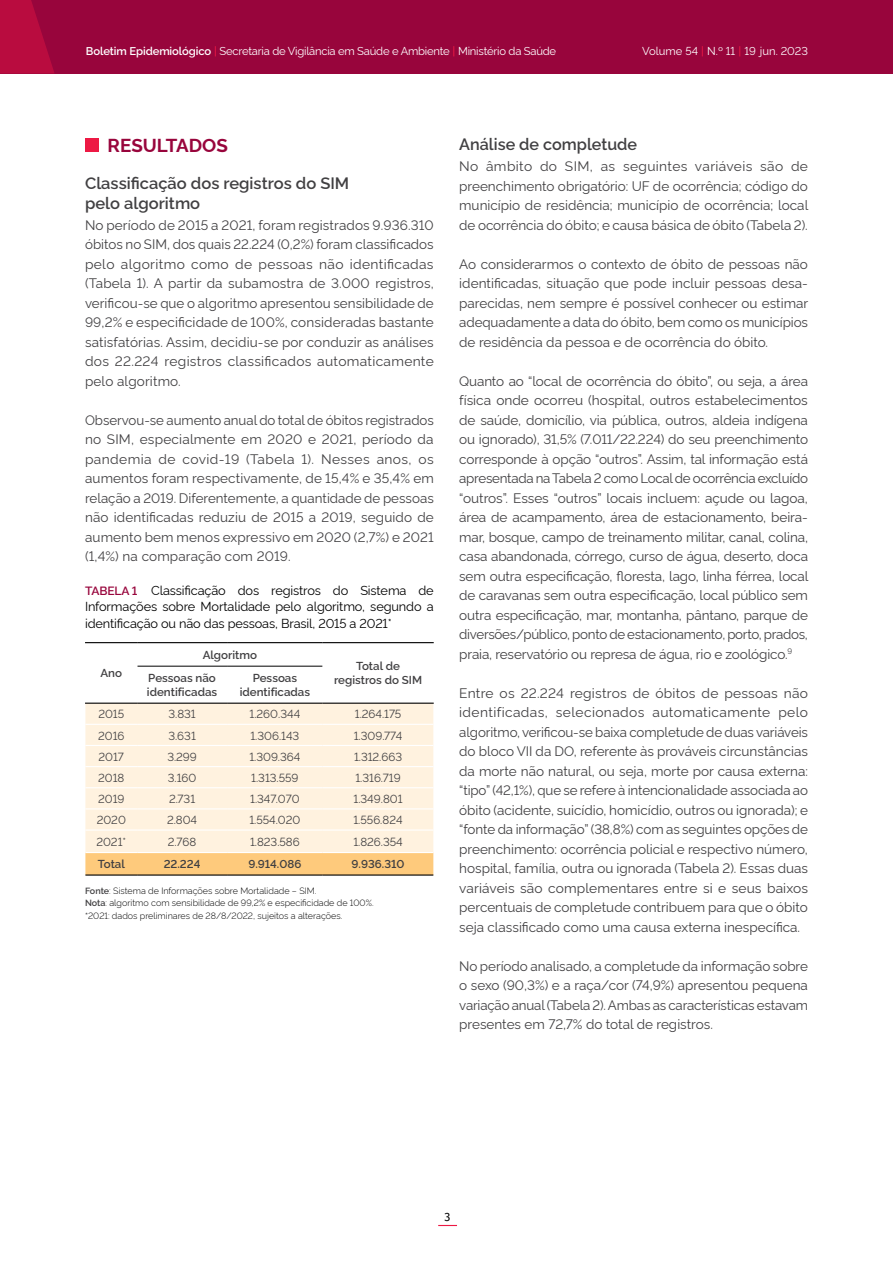
<style>
.page{position:relative;width:893px;height:1263px;background:#fff}
.page>*{position:absolute;margin:0;border:0;box-sizing:border-box;transform-origin:0 0}
.t1{font:700 18.75px "Rawline";color:#98053c}
.t2{font:600 16.5px/19.5px "Rawline";color:#414042}
.t3{font:13.5px/19.5px "Rawline";color:#414042;text-align:justify}
.t4{font:12.75px/16.5px "Rawline";letter-spacing:-.01em;color:#000;text-align:justify}
.t5{font:600 12px "Rawline";color:#98053c}
.t6{font:12px "Fira Sans";color:#000}
.t7{font:11.55px "Rawline";color:#414042}
.t8{font:600 11.55px/13.5px "Rawline";color:#414042;text-align:center}
.t9{font:11.25px "Rawline";letter-spacing:-.02em;color:#fff}
.t10{font:11.25px "Rawline";color:#fff}
.t11{font:300 9px/12px "Rawline";color:#000}
.s1{font-weight:600}
.s2{font-weight:500;color:#ed1944}
.s3{font-weight:600;font-size:12px;color:#98053c}
.s4{font-weight:600;color:#414042}
</style>
<div class="page">
<div style="left:0;top:0;width:893px;height:74px;background:#98053c"></div>
<svg style="left:438px;top:1225px;width:19px;height:1px"></svg>
<svg style="left:0;top:0;width:54px;height:74px"></svg>
<div style="left:85px;top:138px;width:14px;height:14px;background:#ed1944"></div>
<svg style="left:85px;top:643px;width:348px;height:60px"></svg>
<div style="left:85px;top:704px;width:348px;height:148px;background:#fff2df"></div>
<div style="left:85px;top:853px;width:348px;height:21px;background:#feca7c"></div>
<hr style="left:85px;top:724px;width:52px;height:1px;background:#fff">
<hr style="left:137px;top:724px;width:90px;height:1px;background:#fff">
<hr style="left:227px;top:724px;width:96px;height:1px;background:#fff">
<hr style="left:323px;top:724px;width:110px;height:1px;background:#fff">
<hr style="left:85px;top:745px;width:52px;height:1px;background:#fff">
<hr style="left:137px;top:745px;width:90px;height:1px;background:#fff">
<hr style="left:227px;top:745px;width:96px;height:1px;background:#fff">
<hr style="left:323px;top:745px;width:110px;height:1px;background:#fff">
<hr style="left:85px;top:766px;width:52px;height:1px;background:#fff">
<hr style="left:137px;top:766px;width:90px;height:1px;background:#fff">
<hr style="left:227px;top:766px;width:96px;height:1px;background:#fff">
<hr style="left:137px;top:703px;width:90px;height:1px;background:#000">
<hr style="left:227px;top:703px;width:96px;height:1px;background:#000">
<hr style="left:323px;top:766px;width:110px;height:1px;background:#fff">
<hr style="left:323px;top:642px;width:111px;height:1px;background:#000">
<hr style="left:323px;top:703px;width:111px;height:1px;background:#000">
<hr style="left:85px;top:787px;width:52px;height:1px;background:#fff">
<hr style="left:85px;top:642px;width:52px;height:1px;background:#000">
<hr style="left:85px;top:703px;width:52px;height:1px;background:#000">
<hr style="left:137px;top:787px;width:90px;height:1px;background:#fff">
<hr style="left:137px;top:642px;width:90px;height:1px;background:#000">
<hr style="left:227px;top:642px;width:96px;height:1px;background:#000">
<hr style="left:227px;top:787px;width:96px;height:1px;background:#fff">
<hr style="left:138px;top:666px;width:89px;height:1px;background:#000">
<hr style="left:227px;top:666px;width:95px;height:1px;background:#000">
<hr style="left:323px;top:787px;width:110px;height:1px;background:#fff">
<hr style="left:85px;top:874px;width:52px;height:2px;background:#000">
<hr style="left:137px;top:874px;width:90px;height:2px;background:#000">
<hr style="left:227px;top:874px;width:96px;height:2px;background:#000">
<hr style="left:323px;top:874px;width:110px;height:2px;background:#000">
<hr style="left:85px;top:808px;width:52px;height:1px;background:#fff">
<hr style="left:137px;top:808px;width:90px;height:1px;background:#fff">
<hr style="left:227px;top:808px;width:96px;height:1px;background:#fff">
<hr style="left:323px;top:808px;width:110px;height:1px;background:#fff">
<hr style="left:85px;top:829px;width:52px;height:2px;background:#fff">
<hr style="left:137px;top:829px;width:90px;height:2px;background:#fff">
<hr style="left:227px;top:829px;width:96px;height:2px;background:#fff">
<hr style="left:323px;top:829px;width:110px;height:2px;background:#fff">
<p class="t9" style="left:86px;top:42px;width:472px"><span class="s1">Boletim Epidemiológico</span> <span class="s2">|</span> Secretaria de Vigilância em Saúde e Ambiente <span class="s2">|</span> Ministério da Saúde</p>
<p class="t10" style="left:642px;top:43px;width:167px">Volume 54 <span class="s2">|</span> N.º 11 <span class="s2">|</span> 19 jun. 2023</p>
<h1 class="t1" style="left:108px;top:130px;width:122px">RESULTADOS</h1>
<p class="t2" style="left:85px;top:172px;width:266px">Classificação dos registros do SIM pelo algoritmo</p>
<p class="t3" style="left:85px;top:214px;width:350px">No período de 2015 a 2021, foram registrados 9.936.310 óbitos no SIM, dos quais 22.224 (0,2%) foram classificados pelo algoritmo como de pessoas não identificadas (Tabela 1). A partir da subamostra de 3.000 registros, verificou-se que o algoritmo apresentou sensibilidade de 99,2% e especificidade de 100%, consideradas bastante satisfatórias. Assim, decidiu-se por conduzir as análises dos 22.224 registros classificados automaticamente pelo algoritmo.</p>
<p class="t3" style="left:85px;top:409px;width:350px">Observou-se aumento anual do total de óbitos registrados no SIM, especialmente em 2020 e 2021, período da pandemia de covid-19 (Tabela 1). Nesses anos, os aumentos foram respectivamente, de 15,4% e 35,4% em relação a 2019. Diferentemente, a quantidade de pessoas não identificadas reduziu de 2015 a 2019, seguido de aumento bem menos expressivo em 2020 (2,7%) e 2021 (1,4%) na comparação com 2019.</p>
<p class="t5" style="left:85px;top:581px;width:9px">TABELA</p>
<p class="t4" style="left:85px;top:580px;width:350px;text-indent:47px"><span class="s3">1</span> Classificação dos registros do Sistema de Informações sobre Mortalidade pelo algoritmo, segundo a identificação ou não das pessoas, Brasil, 2015 a 2021*</p>
<p class="t8" style="left:100px;top:665px;width:23px">Ano</p>
<p class="t8" style="left:203px;top:646px;width:56px">Algoritmo</p>
<p class="t8" style="left:356px;top:658px;width:45px">Total de</p>
<p class="t8" style="left:148px;top:670px;width:69px">Pessoas não</p>
<p class="t8" style="left:334px;top:672px;width:76px">registros do SIM</p>
<p class="t8" style="left:147px;top:683px;width:72px">identificadas</p>
<p class="t8" style="left:240px;top:670px;width:72px">Pessoas identificadas</p>
<p class="t7" style="left:98px;top:705px;width:27px">2015</p>
<p class="t7" style="left:168px;top:705px;width:29px">3.831</p>
<p class="t7" style="left:250px;top:705px;width:52px">1.260.344</p>
<p class="t7" style="left:355px;top:705px;width:48px">1.264.175</p>
<p class="t7" style="left:98px;top:726px;width:28px">2016</p>
<p class="t7" style="left:168px;top:726px;width:29px">3.631</p>
<p class="t7" style="left:250px;top:726px;width:50px">1.306.143</p>
<p class="t7" style="left:354px;top:726px;width:50px">1.309.774</p>
<p class="t7" style="left:99px;top:747px;width:27px">2017</p>
<p class="t7" style="left:167px;top:747px;width:31px">3.299</p>
<p class="t7" style="left:249px;top:747px;width:53px">1.309.364</p>
<p class="t7" style="left:354px;top:747px;width:50px">1.312.663</p>
<p class="t7" style="left:98px;top:769px;width:28px">2018</p>
<p class="t7" style="left:168px;top:769px;width:30px">3.160</p>
<p class="t7" style="left:251px;top:769px;width:49px">1.313.559</p>
<p class="t7" style="left:355px;top:769px;width:47px">1.316.719</p>
<p class="t7" style="left:98px;top:790px;width:28px">2019</p>
<p class="t7" style="left:169px;top:790px;width:28px">2.731</p>
<p class="t7" style="left:250px;top:790px;width:51px">1.347.070</p>
<p class="t7" style="left:354px;top:790px;width:51px">1.349.801</p>
<p class="t7" style="left:97px;top:811px;width:31px">2020</p>
<p class="t7" style="left:167px;top:811px;width:32px">2.804</p>
<p class="t7" style="left:249px;top:811px;width:53px">1.554.020</p>
<p class="t7" style="left:353px;top:811px;width:51px">1.556.824</p>
<p class="t7" style="left:96px;top:833px;width:31px">2021*</p>
<p class="t7" style="left:168px;top:833px;width:30px">2.768</p>
<p class="t7" style="left:250px;top:833px;width:51px">1.823.586</p>
<p class="t7" style="left:353px;top:833px;width:51px">1.826.354</p>
<p class="t8" style="left:98px;top:856px;width:29px">Total</p>
<p class="t8" style="left:164px;top:856px;width:38px">22.224</p>
<p class="t8" style="left:248px;top:856px;width:54px">9.914.086</p>
<p class="t8" style="left:352px;top:856px;width:54px">9.936.310</p>
<p class="t11" style="left:85px;top:883px;width:290px"><span class="s4">Fonte</span>: Sistema de Informações sobre Mortalidade – SIM.<br><span class="s4">Nota</span>: algoritmo com sensibilidade de 99,2% e especificidade de 100%.</p>
<p class="t11" style="left:85px;top:909px;width:259px"><span class="s4">*</span>2021: dados preliminares de 28/8/2022, sujeitos a alterações.</p>
<p class="t2" style="left:459px;top:133px;width:179px">Análise de completude</p>
<p class="t3" style="left:459px;top:155px;width:351px">No âmbito do SIM, as seguintes variáveis são de preenchimento obrigatório: UF de ocorrência; código do município de residência; município de ocorrência; local de ocorrência do óbito; e causa básica de óbito (Tabela 2).</p>
<p class="t3" style="left:459px;top:253px;width:350px">Ao considerarmos o contexto de óbito de pessoas não identificadas, situação que pode incluir pessoas desa&shy;parecidas, nem sempre é possível conhecer ou estimar adequadamente a data do óbito, bem como os municípios de residência da pessoa e de ocorrência do óbito.</p>
<p class="t3" style="left:459px;top:370px;width:351px">Quanto ao “local de ocorrência do óbito”, ou seja, a área física onde ocorreu (hospital, outros estabelecimentos de saúde, domicílio, via pública, outros, aldeia indígena ou ignorado), 31,5% (7.011/22.224) do seu preenchimento corresponde à opção “outros”. Assim, tal informação está apresentada na Tabela 2 como Local de ocorrência excluído “outros”. Esses “outros” locais incluem: açude ou lagoa, área de acampamento, área de estacionamento, beira&shy;mar, bosque, campo de treinamento militar, canal, colina, casa abandonada, córrego, curso de água, deserto, doca sem outra especificação, floresta, lago, linha férrea, local de caravanas sem outra especificação, local público sem outra especificação, mar, montanha, pântano, parque de diversões/público, ponto de estacionamento, porto, prados, praia, reservatório ou represa de água, rio e zoológico.<sup>9</sup></p>
<p class="t3" style="left:459px;top:682px;width:350px">Entre os 22.224 registros de óbitos de pessoas não identificadas, selecionados automaticamente pelo algoritmo, verificou-se baixa completude de duas variáveis do bloco VII da DO, referente às prováveis circunstâncias da morte não natural, ou seja, morte por causa externa: “tipo” (42,1%), que se refere à intencionalidade associada ao óbito (acidente, suicídio, homicídio, outros ou ignorada); e “fonte da informação” (38,8%) com as seguintes opções de preenchimento: ocorrência policial e respectivo número, hospital, família, outra ou ignorada (Tabela 2). Essas duas variáveis são complementares entre si e seus baixos percentuais de completude contribuem para que o óbito seja classificado como uma causa externa inespecífica.</p>
<p class="t3" style="left:459px;top:955px;width:350px">No período analisado, a completude da informação sobre o sexo (90,3%) e a raça/cor (74,9%) apresentou pequena variação anual (Tabela 2). Ambas as características estavam presentes em 72,7% do total de registros.</p>
<p class="t6" style="left:445px;top:1207px;width:7px">3</p>
</div>
